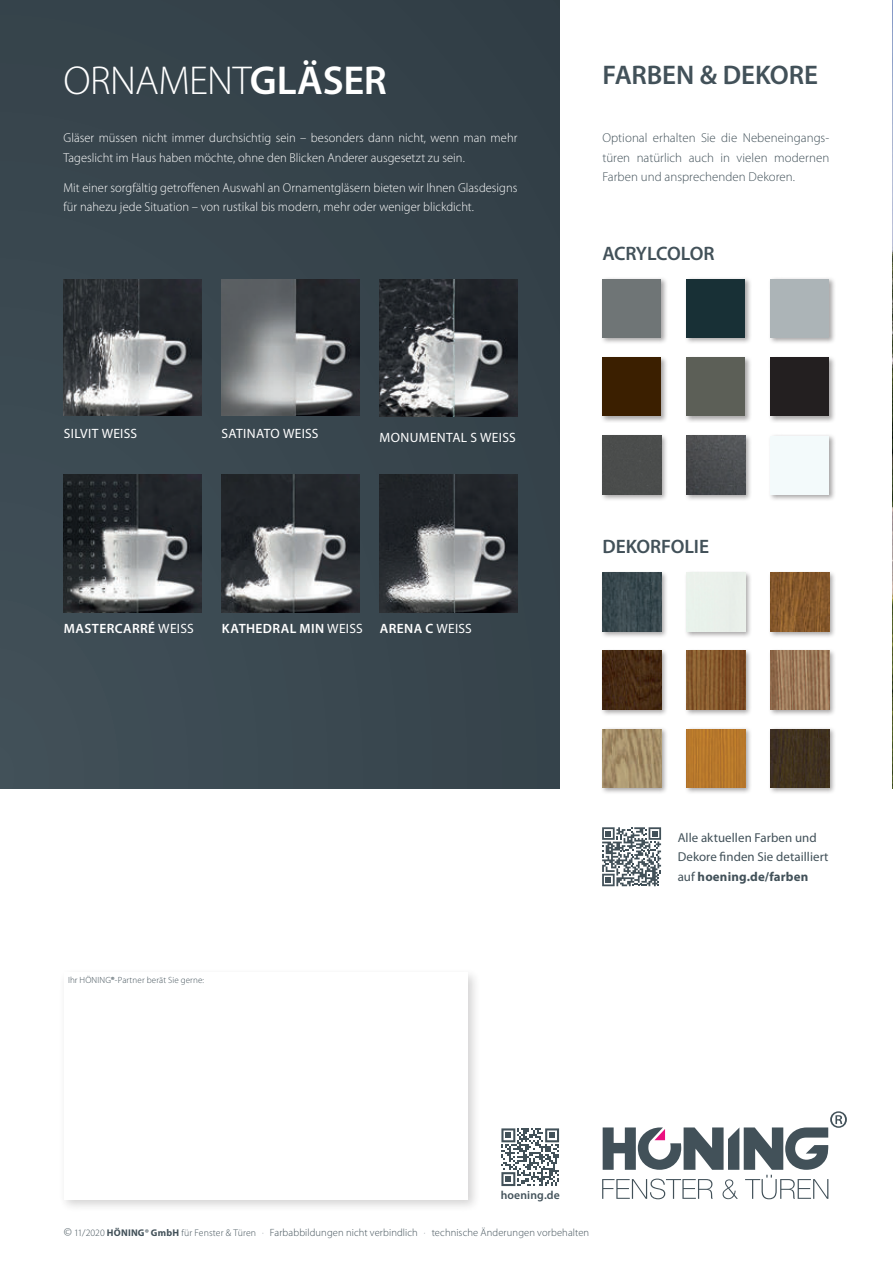
<style>
.page{position:relative;width:893px;height:1263px;background:#fff}
.page>*{position:absolute;margin:0;border:0;box-sizing:border-box;transform-origin:0 0}
.t1{font:300 40.5px "Myriad Pro";letter-spacing:-.01em;color:#fff}
.t2{font:600 27px "Myriad Pro";letter-spacing:-.005em;color:#425159}
.t3{font:600 19.5px "Myriad Pro";letter-spacing:-.025em;color:#425159}
.t4{font:600 19.5px "Myriad Pro";letter-spacing:-.005em;color:#425159}
.t5{font:600 13.5px "Myriad Pro";letter-spacing:.03em;color:#fff}
.t6{font:13.5px "Myriad Pro";letter-spacing:.02em;color:#fff}
.t7{font:300 12.9px/19.5px "Myriad Pro";color:#fff}
.t8{font:300 12.9px/19.5px "Myriad Pro";letter-spacing:.005em;color:#425159;text-align:justify}
.t9{font:12.9px/19.5px "Myriad Pro";letter-spacing:.005em;color:#425159}
.t10{font:600 11.7px "Myriad Pro";letter-spacing:.01em;color:#425159}
.t11{font:300 10.5px "Myriad Pro";letter-spacing:.01em;color:#425159}
.t12{font:300 9px "Myriad Pro";letter-spacing:.015em;color:#425159}
.s1{font-weight:600}
.s2{font-weight:400}
.s3{font-weight:700}
.s4{font-size:12px}
.s5{font-size:9.75px}
.s6{font-weight:700;font-size:9.75px}
.s7{font-weight:600;font-size:9.75px}
</style>
<div class="page">
<img style="left:892px;top:0;width:1px;height:788px">
<div style="left:0;top:0;width:560px;height:788px;background:#38454d"></div>
<svg style="left:602px;top:1111px;width:245px;height:88px"></svg>
<div style="left:59px;top:967px;width:422px;height:245px;background:#231f20;opacity:.2"></div>
<div style="left:64px;top:972px;width:404px;height:227px;background:#fff"></div>
<div style="left:600px;top:570px;width:68px;height:68px;background:#231f20;opacity:.4"></div>
<img style="left:602px;top:573px;width:59px;height:58px">
<div style="left:768px;top:570px;width:68px;height:68px;background:#231f20;opacity:.4"></div>
<img style="left:770px;top:573px;width:59px;height:58px">
<div style="left:684px;top:570px;width:68px;height:68px;background:#231f20;opacity:.4"></div>
<div style="left:686px;top:573px;width:59px;height:58px;background:#e9f1ea"></div>
<div style="left:600px;top:648px;width:68px;height:68px;background:#231f20;opacity:.4"></div>
<img style="left:602px;top:651px;width:59px;height:59px">
<div style="left:684px;top:648px;width:68px;height:68px;background:#231f20;opacity:.4"></div>
<img style="left:686px;top:651px;width:59px;height:59px">
<div style="left:768px;top:648px;width:68px;height:68px;background:#231f20;opacity:.4"></div>
<img style="left:770px;top:651px;width:59px;height:59px">
<div style="left:600px;top:727px;width:68px;height:68px;background:#231f20;opacity:.4"></div>
<img style="left:602px;top:729px;width:59px;height:59px">
<div style="left:684px;top:727px;width:68px;height:68px;background:#231f20;opacity:.4"></div>
<img style="left:686px;top:729px;width:59px;height:59px">
<div style="left:768px;top:727px;width:68px;height:68px;background:#231f20;opacity:.4"></div>
<img style="left:770px;top:729px;width:59px;height:59px">
<svg style="left:602px;top:827px;width:59px;height:59px"></svg>
<div style="left:600px;top:277px;width:68px;height:68px;background:#231f20;opacity:.4"></div>
<div style="left:602px;top:279px;width:59px;height:59px;background:#6f7576"></div>
<div style="left:600px;top:355px;width:68px;height:68px;background:#231f20;opacity:.4"></div>
<div style="left:602px;top:357px;width:59px;height:59px;background:#3b1f00"></div>
<div style="left:684px;top:277px;width:68px;height:68px;background:#231f20;opacity:.4"></div>
<div style="left:686px;top:279px;width:59px;height:59px;background:#183036"></div>
<div style="left:768px;top:277px;width:68px;height:68px;background:#231f20;opacity:.4"></div>
<div style="left:770px;top:279px;width:59px;height:59px;background:#acb4b7"></div>
<div style="left:768px;top:355px;width:68px;height:68px;background:#231f20;opacity:.4"></div>
<div style="left:770px;top:357px;width:59px;height:59px;background:#231f20"></div>
<div style="left:684px;top:433px;width:68px;height:68px;background:#231f20;opacity:.4"></div>
<img style="left:686px;top:436px;width:59px;height:58px">
<div style="left:600px;top:433px;width:68px;height:68px;background:#231f20;opacity:.4"></div>
<div style="left:602px;top:436px;width:59px;height:58px;background:#4b4d4c"></div>
<div style="left:684px;top:355px;width:68px;height:68px;background:#231f20;opacity:.4"></div>
<div style="left:686px;top:357px;width:59px;height:59px;background:#5c5f57"></div>
<div style="left:768px;top:433px;width:68px;height:68px;background:#231f20;opacity:.4"></div>
<div style="left:770px;top:436px;width:59px;height:58px;background:#f3fafb"></div>
<svg style="left:501px;top:1128px;width:58px;height:58px"></svg>
<img style="left:64px;top:279px;width:137px;height:136px">
<img style="left:221px;top:279px;width:138px;height:136px">
<img style="left:379px;top:279px;width:138px;height:137px">
<img style="left:64px;top:475px;width:137px;height:137px">
<img style="left:221px;top:475px;width:138px;height:137px">
<img style="left:379px;top:475px;width:138px;height:137px">
<h1 class="t1" style="left:63px;top:62px;width:325px">ORNAMENT<span class="s1">GLÄSER</span></h1>
<p class="t7" style="left:63px;top:129px;width:455px">Gläser müssen nicht immer durchsichtig sein – besonders dann nicht, wenn man mehr<br>Tageslicht im Haus haben möchte, ohne den Blicken Anderer ausgesetzt zu sein.</p>
<p class="t7" style="left:63px;top:178px;width:455px">Mit einer sorgfältig getroffenen Auswahl an Ornamentgläsern bieten wir Ihnen Glasdesigns für nahezu jede Situation – von rustikal bis modern, mehr oder weniger blickdicht.</p>
<p class="t6" style="left:64px;top:428px;width:75px">SILVIT WEISS</p>
<p class="t6" style="left:380px;top:432px;width:138px">MONUMENTAL S WEISS</p>
<p class="t6" style="left:222px;top:428px;width:98px">SATINATO WEISS</p>
<p class="t5" style="left:64px;top:622px;width:131px">MASTERCARRÉ <span class="s2">WEISS</span></p>
<p class="t5" style="left:380px;top:622px;width:94px">ARENA C <span class="s2">WEISS</span></p>
<p class="t5" style="left:222px;top:622px;width:142px">KATHEDRAL MIN <span class="s2">WEISS</span></p>
<p class="t12" style="left:68px;top:976px;width:138px">Ihr HÖNING<span class="s1">®</span>-Partner berät Sie gerne:</p>
<h2 class="t2" style="left:602px;top:61px;width:217px">FARBEN &amp; DEKORE</h2>
<p class="t8" style="left:602px;top:129px;width:228px">Optional erhalten Sie die Nebeneingangs&shy;türen natürlich auch in vielen modernen Farben und ansprechenden Dekoren.</p>
<h3 class="t3" style="left:602px;top:244px;width:114px">ACRYLCOLOR</h3>
<h3 class="t4" style="left:602px;top:536px;width:108px">DEKORFOLIE</h3>
<p class="t9" style="left:678px;top:829px;width:152px">Alle aktuellen Farben und<br>Dekore finden Sie detailliert auf <span class="s3">hoening.de/farben</span></p>
<p class="t10" style="left:501px;top:1189px;width:61px">hoening.de</p>
<p class="t11" style="left:64px;top:1227px;width:527px"><span class="s4">©</span> <span class="s5">11/2020</span> <span class="s6">HÖNING</span><span class="s7">®</span> <span class="s6">GmbH</span> <span class="s5">für Fenster &amp; Türen .</span> Farbabbildungen nicht verbindlich <span class="s5">.</span> technische Änderungen vorbehalten</p>
</div>
